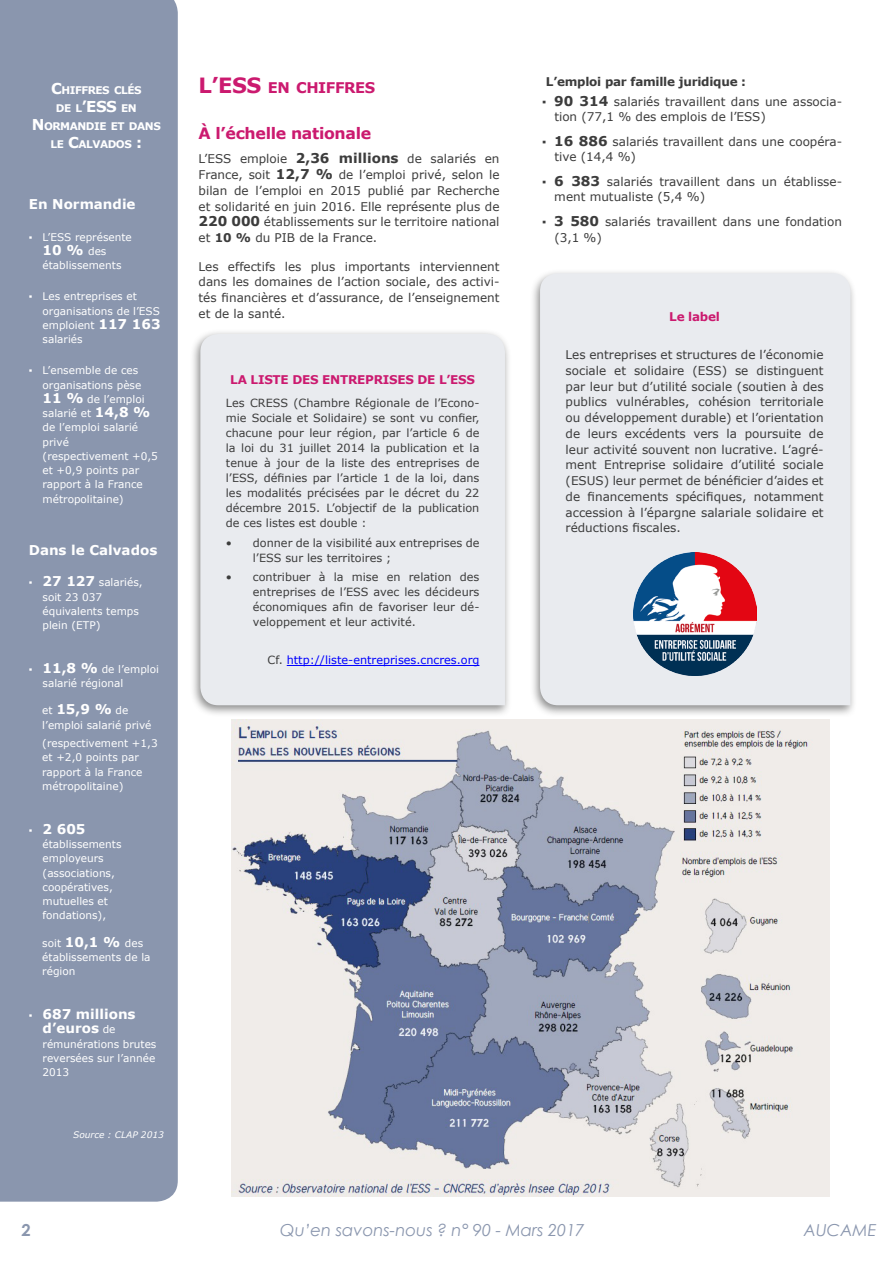
<style>
.page{position:relative;width:893px;height:1263px;background:#fff}
.page>*{position:absolute;margin:0;border:0;box-sizing:border-box;transform-origin:0 0}
.t1{font:italic 16.5px "Century Gothic";color:#8a96ae}
.t2{font:700 16.5px "Century Gothic";color:#8a96ae}
.t3{font:700 15.75px "Verdana";letter-spacing:-.02em;color:#cb1a6f}
.t4{font:700 14.7px "Verdana";letter-spacing:-.03em;color:#cb1a6f}
.t5{font:700 13.5px/14.2px "Verdana";color:#fff;text-align:center}
.t6{font:12px/15.8px "Verdana";color:#3c3c3c}
.t7{font:700 12px "Verdana";letter-spacing:-.02em;color:#cb1a6f}
.t8{font:700 12px "Verdana";letter-spacing:-.02em;color:#3c3c3c}
.t9{font:11.25px/15px "Verdana";color:#3c3c3c;text-align:justify}
.t10{font:11.25px "Verdana";color:#00f}
.t11{font:10.5px/14.2px "Verdana";color:#fff}
.t12{font:700 10.5px/18px "Verdana";letter-spacing:-.045em;color:#fff;text-align:center}
.t13{font:italic 9px "Verdana";color:#fff}
.s1{font-size:15px}
.s2{font-weight:400;font-size:10.5px}
.s3{font-weight:700;font-size:13.5px}
.s4{font-size:21px}
.s5{font-weight:700}
.s6{color:#3c3c3c}
</style>
<div class="page">
<div style="left:0;top:0;width:178px;height:1201px;background:#8a96ae"></div>
<img style="left:231px;top:720px;width:598px;height:476px">
<div style="left:530px;top:269px;width:327px;height:448px;background:#646464;opacity:.75"></div>
<div style="left:540px;top:273px;width:310px;height:432px;background:#e9ebef"></div>
<img style="left:634px;top:552px;width:123px;height:123px">
<div style="left:190px;top:329px;width:321px;height:388px;background:#646464;opacity:.75"></div>
<div style="left:200px;top:334px;width:305px;height:371px;background:#e9ebef"></div>
<hr style="left:287px;top:665px;width:192px;height:1px;background:#00f">
<p class="t12" style="left:32px;top:81px;width:130px"><span class="s1">C</span>HIFFRES CLÉS<br>DE L<span class="s1">’ESS</span> EN<br><span class="s1">N</span> ORMANDIE ET DANS<br>LE <span class="s1">C</span>ALVADOS <span class="s1">:</span></p>
<p class="t5" style="left:29px;top:197px;width:108px">En Normandie</p>
<p class="t11" style="left:29px;top:230px;width:104px">▪ L’ESS représente</p>
<p class="t5" style="left:43px;top:242px;width:65px">10 % <span class="s2">des</span></p>
<p class="t11" style="left:43px;top:258px;width:80px">établissements</p>
<p class="t11" style="left:43px;top:289px;width:120px;text-indent:-14px">▪ Les entreprises et organisations de l’ESS emploient <span class="s3">117 163 </span>salariés</p>
<p class="t11" style="left:43px;top:363px;width:117px;text-indent:-14px">▪ L’ensemble de ces organisations pèse<br><span class="s3">11 %</span> de l’emploi salarié et <span class="s3">14,8 % </span>de l’emploi salarié privé<br>(respectivement +0,5 et +0,9 points par rapport à la France métropolitaine)</p>
<p class="t5" style="left:29px;top:543px;width:130px">Dans le Calvados</p>
<p class="t11" style="left:43px;top:575px;width:102px;text-indent:-14px">▪ <span class="s3">27 127</span> salariés, soit 23 037 équivalents temps plein (ETP)</p>
<p class="t11" style="left:43px;top:662px;width:118px;text-indent:-14px">▪ <span class="s3">11,8 %</span> de l’emploi salarié régional</p>
<p class="t5" style="left:42px;top:702px;width:88px"><span class="s2">et</span> 15,9 % <span class="s2">de</span></p>
<p class="t11" style="left:42px;top:715px;width:117px;line-height:18.5px">l’emploi salarié privé (respectivement +1,3</p>
<p class="t11" style="left:42px;top:750px;width:102px">et +2,0 points par rapport à la France métropolitaine)</p>
<p class="t5" style="left:29px;top:822px;width:58px"><span class="s2">▪</span> 2 605</p>
<p class="t11" style="left:43px;top:837px;width:80px">établissements employeurs (associations, coopératives, mutuelles et fondations),</p>
<p class="t11" style="left:42px;top:935px;width:110px">soit <span class="s3">10,1 %</span> des établissements de la région</p>
<p class="t5" style="left:29px;top:1007px;width:108px"><span class="s2">▪</span> 687 millions d’euros <span class="s2">de</span></p>
<p class="t11" style="left:43px;top:1036px;width:115px;text-align:justify">rémunérations brutes reversées sur l’année 2013</p>
<p class="t13" style="left:73px;top:1128px;width:92px">Source : CLAP 2013</p>
<p class="t4" style="left:199px;top:77px;width:177px"><span class="s4">L’ESS</span> EN CHIFFRES</p>
<h2 class="t3" style="left:199px;top:122px;width:174px">À l’échelle nationale</h2>
<p class="t6" style="left:199px;top:151px;width:302px;text-align:justify">L’ESS emploie <span class="s3">2,36 millions</span> de salariés en France, soit <span class="s3">12,7 %</span> de l’emploi privé, selon le bilan de l’emploi en 2015 publié par Recherche et solidarité en juin 2016. Elle représente plus de <span class="s3">220 000</span> établissements sur le territoire national et <span class="s5">10 %</span> du PIB de la France.</p>
<p class="t6" style="left:199px;top:258px;width:302px;text-align:justify">Les effectifs les plus importants interviennent dans les domaines de l’action sociale, des activi&shy;tés financières et d’assurance, de l’enseignement et de la santé.</p>
<p class="t7" style="left:230px;top:371px;width:246px">LA LISTE DES ENTREPRISES DE L’ESS</p>
<p class="t9" style="left:226px;top:396px;width:255px">Les CRESS (Chambre Régionale de l’Econo&shy;mie Sociale et Solidaire) se sont vu confier, chacune pour leur région, par l’article 6 de la loi du 31 juillet 2014 la publication et la tenue à jour de la liste des entreprises de l’ESS, définies par l’article 1 de la loi, dans les modalités précisées par le décret du 22 décembre 2015. L’objectif de la publication de ces listes est double :</p>
<p class="t9" style="left:253px;top:535px;width:228px;text-indent:-27px">• donner de la visibilité aux entreprises de l’ESS sur les territoires ;</p>
<p class="t9" style="left:253px;top:569px;width:228px;text-indent:-27px">• contribuer à la mise en relation des entreprises de l’ESS avec les décideurs économiques afin de favoriser leur dé&shy;veloppement et leur activité.</p>
<p class="t10" style="left:268px;top:653px;width:213px"><span class="s6">Cf.</span> http://liste-entreprises.cncres.org</p>
<p class="t8" style="left:546px;top:73px;width:202px">L’emploi par famille juridique :</p>
<p class="t6" style="left:554px;top:93px;width:289px;text-indent:-12px">▪ <span class="s3">90 314</span> salariés travaillent dans une associa&shy;tion (77,1 % des emplois de l’ESS)</p>
<p class="t6" style="left:554px;top:133px;width:289px;text-indent:-12px">▪ <span class="s3">16 886</span> salariés travaillent dans une coopéra&shy;tive (14,4 %)</p>
<p class="t6" style="left:554px;top:173px;width:289px;text-indent:-12px">▪ <span class="s3">6 383</span> salariés travaillent dans un établisse&shy;ment mutualiste (5,4 %)</p>
<p class="t6" style="left:554px;top:213px;width:289px;text-indent:-12px">▪ <span class="s3">3 580</span> salariés travaillent dans une fondation (3,1 %)</p>
<p class="t7" style="left:669px;top:309px;width:52px">Le label</p>
<p class="t6" style="left:566px;top:347px;width:260px;text-align:justify">Les entreprises et structures de l’économie sociale et solidaire (ESS) se distinguent par leur but d’utilité sociale (soutien à des publics vulnérables, cohésion territoriale ou développement durable) et l’orientation de leurs excédents vers la poursuite de leur activité souvent non lucrative. L’agré&shy;ment Entreprise solidaire d’utilité sociale (ESUS) leur permet de bénéficier d’aides et de financements spécifiques, notamment accession à l’épargne salariale solidaire et réductions fiscales.</p>
<h1 class="t2" style="left:21px;top:1217px;width:11px">2</h1>
<h1 class="t1" style="left:280px;top:1218px;width:306px">Qu’en savons-nous ? n° 90 - Mars 2017</h1>
<h1 class="t1" style="left:804px;top:1218px;width:74px">AUCAME</h1>
</div>
